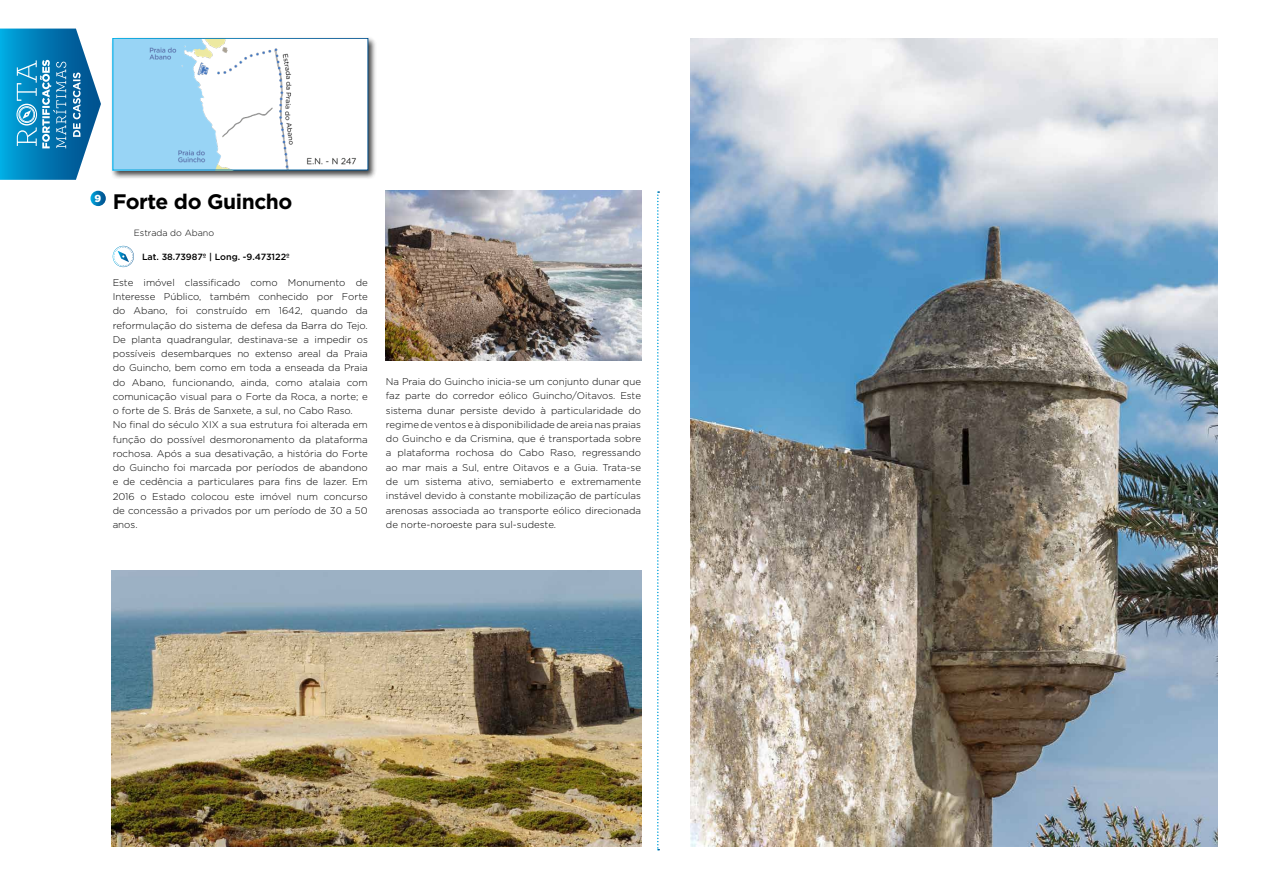
<style>
.page{position:relative;width:1263px;height:893px;background:#fff}
.page>*{position:absolute;margin:0;border:0;box-sizing:border-box;transform-origin:0 0}
.t1{font:700 21px "Gotham";letter-spacing:-.02em;color:#000}
.t2{font:900 10.2px "Gotham";color:#fff}
.t3{font:300 9.75px/14.2px "Gotham";color:#000}
.t4{font:500 9px "Gotham";color:#000}
.t5{font:300 9px "Gotham";color:#000}
</style>
<div class="page">
<svg style="left:657px;top:191px;width:2px;height:659px"></svg>
<svg style="left:113px;top:246px;width:21px;height:21px"></svg>
<img style="left:112px;top:570px;width:529px;height:277px">
<img style="left:386px;top:191px;width:255px;height:170px">
<svg style="left:90px;top:191px;width:16px;height:15px"></svg>
<svg style="left:0;top:29px;width:101px;height:151px;background:#3496c5"></svg>
<img style="left:690px;top:38px;width:527px;height:809px">
<div style="left:111px;top:36px;width:266px;height:143px;background:#000;opacity:.75"></div>
<img style="left:115px;top:40px;width:251px;height:128px">
<div style="left:113px;top:38px;width:255px;height:132px;border:1px solid #fff"></div>
<p class="t2" style="left:95px;top:192px;width:8px">9</p>
<h1 class="t1" style="left:113px;top:187px;width:181px">Forte do Guincho</h1>
<p class="t5" style="left:134px;top:227px;width:82px">Estrada do Abano</p>
<p class="t4" style="left:142px;top:251px;width:149px">Lat. 38.73987º | Long. -9.473122º</p>
<p class="t3" style="left:113px;top:275px;width:257px">Este imóvel classificado como Monumento de Interesse Público, também conhecido por Forte do Abano, foi construído em 1642, quando da reformulação do sistema de defesa da Barra do Tejo.<br>De planta quadrangular, destinava-se a impedir os possíveis desembarques no extenso areal da Praia do Guincho, bem como em toda a enseada da Praia do Abano, funcionando, ainda, como atalaia com comunicação visual para o Forte da Roca, a norte; e o forte de S. Brás de Sanxete, a sul, no Cabo Raso.<br>No final do século XIX a sua estrutura foi alterada em função do possível desmoronamento da plataforma rochosa. Após a sua desativação, a história do Forte do Guincho foi marcada por períodos de abandono e de cedência a particulares para fins de lazer. Em 2016 o Estado colocou este imóvel num concurso de concessão a privados por um período de 30 a 50 anos.</p>
<p class="t3" style="left:386px;top:374px;width:257px;text-align:justify">Na Praia do Guincho inicia-se um conjunto dunar que faz parte do corredor eólico Guincho/Oitavos. Este sistema dunar persiste devido à particularidade do regime de ventos e à disponibilidade de areia nas praias do Guincho e da Crismina, que é transportada sobre a plataforma rochosa do Cabo Raso, regressando ao mar mais a Sul, entre Oitavos e a Guia. Trata-se de um sistema ativo, semiaberto e extremamente instável devido à constante mobilização de partículas arenosas associada ao transporte eólico direcionada de norte-noroeste para sul-sudeste.</p>
</div>
